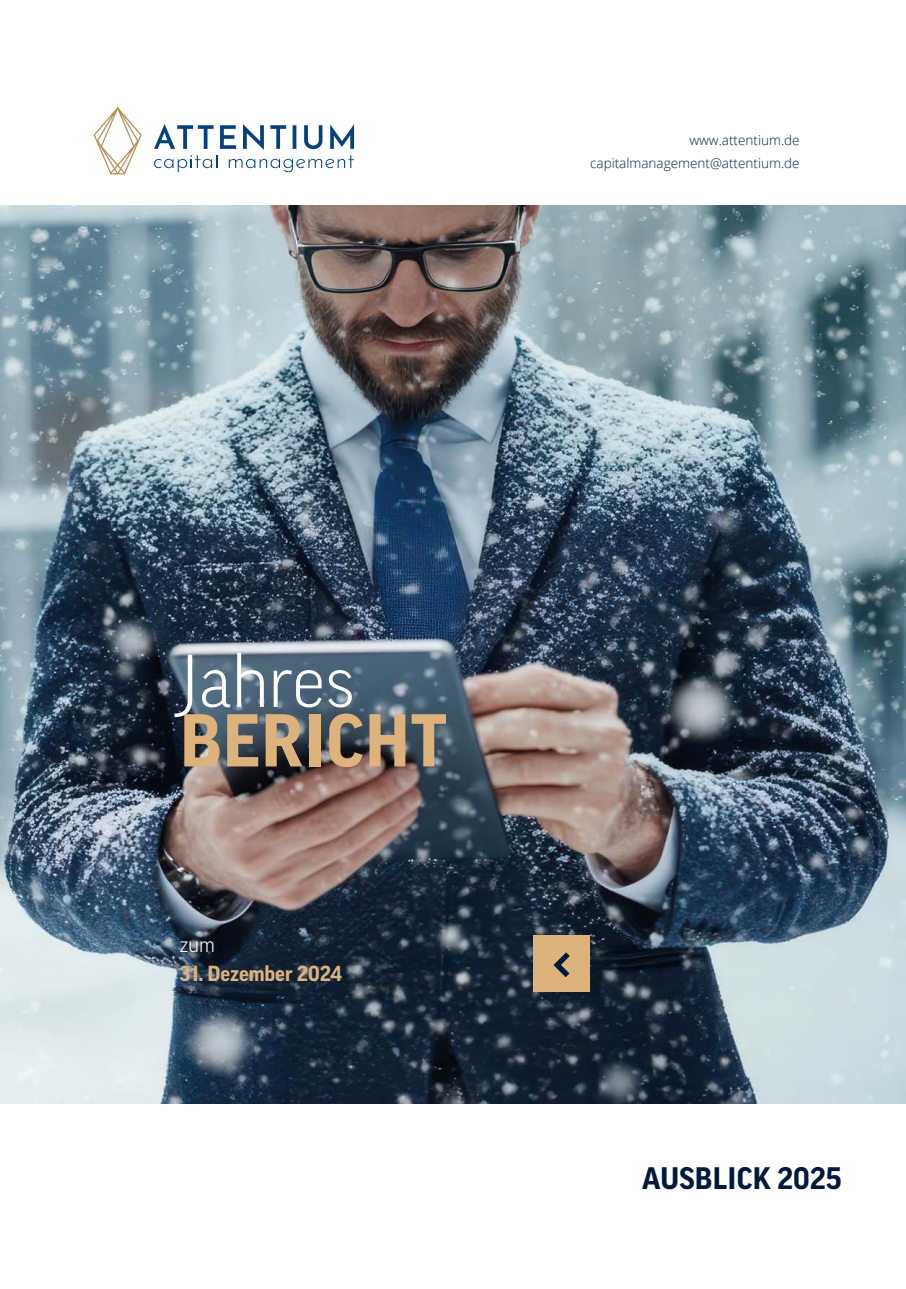
<style>
.page{position:relative;width:906px;height:1289px;background:#fff}
.page>*{position:absolute;margin:0;border:0;box-sizing:border-box;transform-origin:0 0}
.t1{font:700 72px "Good Pro";letter-spacing:.01em;color:#ddb27b}
.t2{font:300 72px "Good Pro";color:#fff}
.t3{font:700 30px "Good Pro";letter-spacing:.01em;color:#00193d}
.t4{font:700 21px "Good Pro";color:#ddb27b}
.t5{font:300 21px "Good Pro";color:#fff}
.t6{font:300 13.5px/22.5px "Open Sans";color:#032145;text-align:right}
</style>
<div class="page">
<img style="left:0;top:205px;width:906px;height:898px">
<div style="left:533px;top:935px;width:57px;height:56px;background:#ddb27b"></div>
<svg style="left:553px;top:952px;width:17px;height:25px"></svg>
<svg style="left:154px;top:124px;width:200px;height:48px"></svg>
<svg style="left:94px;top:106px;width:48px;height:68px"></svg>
<p class="t6" style="left:590px;top:129px;width:211px">www.attentium.de capitalmanagement@attentium.de</p>
<h1 class="t2" style="left:179px;top:639px;width:177px">Jahres</h1>
<h1 class="t1" style="left:180px;top:700px;width:269px">BERICHT</h1>
<h3 class="t5" style="left:179px;top:932px;width:37px">zum</h3>
<h3 class="t4" style="left:179px;top:961px;width:164px">31. Dezember 2024</h3>
<h2 class="t3" style="left:642px;top:1160px;width:201px">AUSBLICK 2025</h2>
</div>
